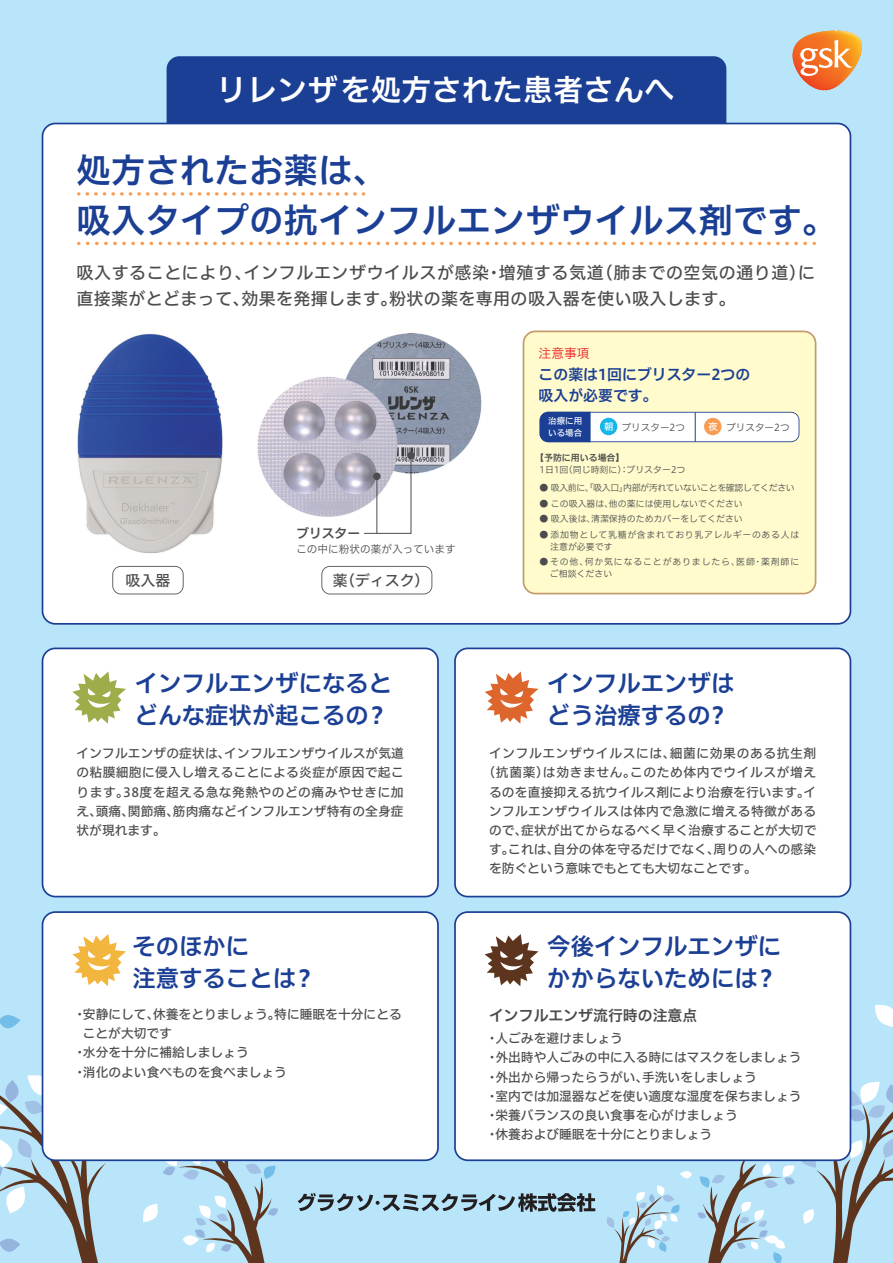
<style>
.page{position:relative;width:893px;height:1263px;background:#b9e5fa}
.page>*{position:absolute;margin:0;border:0;box-sizing:border-box;transform-origin:0 0}
.t1{font:34.05px/49.8px "Hiragino UD Sans F Std W6";letter-spacing:.015em;color:#1b3f94}
.t2{font:29.7px "Hiragino UD Sans F Std W6";letter-spacing:.02em;color:#fff}
.t3{font:23.4px/32px "Hiragino UD Sans F Std W6";color:#1b3f94}
.t4{font:16.95px/25.5px "Hiragino UD Sans F Std W5";letter-spacing:.035em;color:#4b4c4d}
.t5{font:14.85px/21.3px "Hiragino UD Sans F Std W6";color:#1b3f94}
.t6{font:14.85px "Hiragino UD Sans F Std W6";color:#4b4c4d}
.t7{font:14.85px "Hiragino UD Sans F Std W5";color:#4b4c4d}
.t8{font:12.75px/19.2px "Hiragino UD Sans F Std W5";color:#4b4c4d;text-align:justify}
.t9{font:12.75px "Hiragino UD Sans F Std W5";letter-spacing:.045em;color:#4b4c4d}
.t10{font:12.75px "Hiragino UD Sans F Std W5";letter-spacing:.05em;color:#4b4c4d}
.t11{font:12.75px "Hiragino UD Sans F Std W5";letter-spacing:.025em;color:#4b4c4d}
.t12{font:12.75px "Hiragino UD Sans F Std W6";color:#4b4c4d}
.t13{font:12.75px "Hiragino UD Sans F Std W3";color:#ee1d23}
.t14{font:10.65px "Hiragino UD Sans F Std W3";color:#4b4c4d}
.t15{font:9.6px "Hiragino UD Sans F Std W3";color:#4b4c4d}
.t16{font:9px "Hiragino UD Sans F Std W3";color:#4b4c4d}
.t17{font:9px/11.9px "Hiragino UD Sans F Std W3";letter-spacing:.09em;color:#4b4c4d}
.t18{font:9px/11.9px "Hiragino UD Sans F Std W3";letter-spacing:.075em;color:#4b4c4d}
.t19{font:9px "Hiragino UD Sans F Std W3";letter-spacing:-.04em;color:#4b4c4d}
.t20{font:9px "Hiragino UD Sans F Std W6";color:#4b4c4d}
.t21{font:8.55px/11.9px "Hiragino UD Sans F Std W5";color:#fff}
.s1{font-family:"Hiragino UD Sans F Std W5";font-size:9.3px;color:#fff}
</style>
<div class="page">
<svg style="left:875px;top:1005px;width:18px;height:22px"></svg>
<svg style="left:0;top:1059px;width:126px;height:204px"></svg>
<svg style="left:0;top:1015px;width:21px;height:14px"></svg>
<svg style="left:605px;top:1081px;width:288px;height:182px"></svg>
<svg style="left:142px;top:1161px;width:136px;height:102px"></svg>
<div style="left:43px;top:124px;width:807px;height:500px;background:#fff;border-radius:13px"></div>
<div style="left:43px;top:648px;width:395px;height:248px;background:#fff;border-radius:13px"></div>
<div style="left:42px;top:647px;width:397px;height:250px;border:2px solid #1b3f94;border-radius:13px"></div>
<div style="left:455px;top:648px;width:395px;height:248px;background:#fff;border-radius:13px"></div>
<div style="left:454px;top:647px;width:397px;height:250px;border:2px solid #1b3f94;border-radius:13px"></div>
<div style="left:43px;top:912px;width:395px;height:248px;background:#fff;border-radius:13px"></div>
<div style="left:42px;top:911px;width:397px;height:250px;border:2px solid #1b3f94;border-radius:13px"></div>
<div style="left:455px;top:912px;width:395px;height:248px;background:#fff;border-radius:13px"></div>
<div style="left:454px;top:911px;width:397px;height:250px;border:2px solid #1b3f94;border-radius:13px"></div>
<div style="left:167px;top:56px;width:559px;height:68px;background:#1b3f94"></div>
<img style="left:77px;top:334px;width:146px;height:220px">
<img style="left:349px;top:333px;width:133px;height:141px">
<img style="left:257px;top:377px;width:106px;height:140px">
<img style="left:331px;top:371px;width:75px;height:109px">
<div style="left:523px;top:331px;width:293px;height:263px;background:#fffbcc"></div>
<svg style="left:112px;top:566px;width:72px;height:28px"></svg>
<svg style="left:321px;top:566px;width:111px;height:28px"></svg>
<svg style="left:87px;top:192px;width:277px;height:4px"></svg>
<svg style="left:88px;top:242px;width:727px;height:3px"></svg>
<svg style="left:363px;top:455px;width:49px;height:79px"></svg>
<hr style="left:376px;top:476px;width:1px;height:57px;background:#4b4c4d">
<div style="left:373px;top:473px;width:8px;height:7px;background:#4b4c4d;border-radius:50%"></div>
<div style="left:407px;top:452px;width:8px;height:7px;background:#4b4c4d;border-radius:50%"></div>
<svg style="left:540px;top:412px;width:259px;height:30px"></svg>
<svg style="left:72px;top:671px;width:54px;height:53px"></svg>
<svg style="left:485px;top:671px;width:53px;height:53px"></svg>
<svg style="left:72px;top:934px;width:54px;height:52px"></svg>
<svg style="left:485px;top:934px;width:53px;height:52px"></svg>
<svg style="left:298px;top:1193px;width:297px;height:19px"></svg>
<svg style="left:793px;top:31px;width:69px;height:60px"></svg>
<h2 class="t2" style="left:217px;top:67px;width:459px">リレンザを処方された患者さんへ</h2>
<h1 class="t1" style="left:77px;top:144px;width:761px">処方されたお薬は、<br>吸入タイプの抗インフルエンザウイルス剤です。</h1>
<h3 class="t4" style="left:77px;top:259px;width:740px">吸入することにより、インフルエンザウイルスが感染・増殖する気道（肺までの空気の通り道）に直接薬がとどまって、効果を発揮します。粉状の薬を専用の吸入器を使い吸入します。</h3>
<p class="t13" style="left:539px;top:344px;width:53px">注意事項</p>
<p class="t5" style="left:539px;top:363px;width:213px">この薬は1回にブリスター2つの吸入が必要です。</p>
<p class="t12" style="left:296px;top:523px;width:65px">ブリスター</p>
<p class="t14" style="left:296px;top:541px;width:161px">この中に粉状の薬が入っています</p>
<p class="t7" style="left:126px;top:569px;width:46px">吸入器</p>
<p class="t7" style="left:333px;top:569px;width:98px">薬（ディスク）</p>
<h3 class="t3" style="left:135px;top:666px;width:259px">インフルエンザになるとどんな症状が起こるの？</h3>
<p class="t8" style="left:77px;top:743px;width:329px">インフルエンザの症状は、インフルエンザウイルスが気道の粘膜細胞に侵入し増えることによる炎症が原因で起こります。38度を超える急な発熱やのどの痛みやせきに加え、頭痛、関節痛、筋肉痛などインフルエンザ特有の全身症状が現れます。</p>
<h3 class="t3" style="left:132px;top:929px;width:185px">そのほかに<br>注意することは？</h3>
<p class="t8" style="left:73px;top:1004px;width:330px">・安静にして、休養をとりましょう。特に睡眠を十分にとる</p>
<p class="t8" style="left:83px;top:1023px;width:91px">ことが大切です</p>
<p class="t8" style="left:73px;top:1042px;width:177px">・水分を十分に補給しましょう</p>
<p class="t8" style="left:73px;top:1061px;width:215px">・消化のよい食べものを食べましょう</p>
<p class="t21" style="left:548px;top:415px;width:36px">治療に用いる場合</p>
<p class="t15" style="left:604px;top:420px;width:82px"><span class="s1">朝</span> ブリスター2つ</p>
<p class="t15" style="left:708px;top:420px;width:83px"><span class="s1">夜</span> ブリスター2つ</p>
<p class="t20" style="left:535px;top:451px;width:91px">【予防に用いる場合】</p>
<p class="t16" style="left:540px;top:463px;width:147px">1日1回（同じ時刻に）：ブリスター2つ</p>
<p class="t19" style="left:540px;top:481px;width:257px">● 吸入前に「、吸入口」内部が汚れていないことを確認してください</p>
<p class="t16" style="left:540px;top:496px;width:205px">● この吸入器は、他の薬には使用しないでください</p>
<p class="t16" style="left:540px;top:512px;width:205px">● 吸入後は、清潔保持のためカバーをしてください</p>
<p class="t18" style="left:550px;top:528px;width:251px;text-indent:-11px">● 添加物として乳糖が含まれており乳アレルギーのある人は注意が必要です</p>
<p class="t17" style="left:550px;top:555px;width:251px;text-indent:-10px">● その他、何か気になることがありましたら、医師・薬剤師にご相談ください</p>
<h3 class="t3" style="left:547px;top:666px;width:189px">インフルエンザはどう治療するの？</h3>
<p class="t10" style="left:489px;top:744px;width:329px">インフルエンザウイルスには、細菌に効果のある抗生剤</p>
<p class="t9" style="left:483px;top:763px;width:335px">（抗菌薬）は効きません。このため体内でウイルスが増え</p>
<p class="t8" style="left:489px;top:781px;width:329px">るのを直接抑える抗ウイルス剤により治療を行います。イ</p>
<p class="t11" style="left:489px;top:801px;width:329px">ンフルエンザウイルスは体内で急激に増える特徴がある</p>
<p class="t8" style="left:489px;top:820px;width:329px">ので、症状が出てからなるべく早く治療することが大切で</p>
<p class="t8" style="left:489px;top:839px;width:329px">す。これは、自分の体を守るだけでなく、周りの人への感染</p>
<p class="t8" style="left:489px;top:858px;width:269px">を防ぐという意味でもとても大切なことです。</p>
<h3 class="t3" style="left:547px;top:929px;width:235px">今後インフルエンザにかからないためには？</h3>
<p class="t6" style="left:489px;top:1004px;width:210px">インフルエンザ流行時の注意点</p>
<p class="t8" style="left:486px;top:1028px;width:317px;text-align:left">・人ごみを避けましょう<br>・外出時や人ごみの中に入る時にはマスクをしましょう・外出から帰ったらうがい、手洗いをしましょう<br>・室内では加湿器などを使い適度な湿度を保ちましょう・栄養バランスの良い食事を心がけましょう<br>・休養および睡眠を十分にとりましょう</p>
</div>
